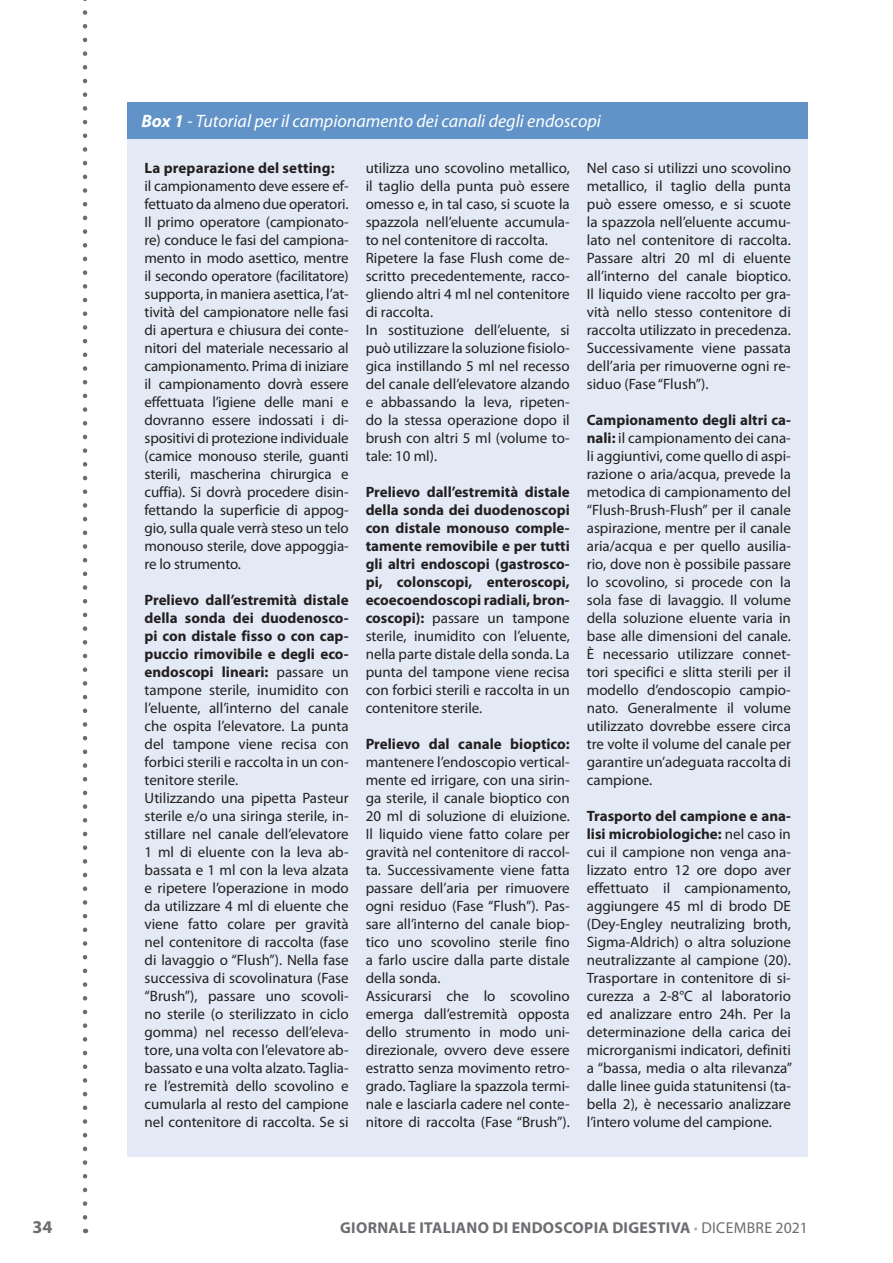
<style>
.page{position:relative;width:893px;height:1263px;background:#fff}
.page>*{position:absolute;margin:0;border:0;box-sizing:border-box;transform-origin:0 0}
.t1{font:italic 18px "Myriad Pro";color:#fff}
.t2{font:700 18px "Myriad Pro";color:#6c6d70}
.t3{font:700 15.75px "Myriad Pro";letter-spacing:.02em;color:#6c6d70}
.t4{font:15px/18px "Myriad Pro";color:#231f20;text-align:justify}
.t5{font:700 15px/18px "Myriad Pro";color:#231f20;text-align:justify}
.s1{font-weight:700}
.s2{font-weight:400}
.s3{color:#a8a9ad}
</style>
<div class="page">
<svg style="left:83px;top:0;width:4px;height:1233px"></svg>
<div style="left:128px;top:102px;width:680px;height:1055px;background:#e3eaf5"></div>
<div style="left:128px;top:102px;width:680px;height:36px;background:#6193c8"></div>
<p class="t1" style="left:141px;top:110px;width:461px"><span class="s1">Box 1</span> - Tutorial per il campionamento dei canali degli endoscopi</p>
<p class="t5" style="left:145px;top:158px;width:192px">La preparazione del setting:</p>
<p class="t4" style="left:145px;top:177px;width:206px">il campionamento deve essere ef&shy;fettuato da almeno due operatori.<br>Il primo operatore (campionato&shy;re) conduce le fasi del campiona&shy;mento in modo asettico, mentre il secondo operatore (facilitatore) supporta, in maniera asettica, l’at&shy;tività del campionatore nelle fasi di apertura e chiusura dei conte&shy;nitori del materiale necessario al campionamento. Prima di iniziare il campionamento dovrà essere effettuata l’igiene delle mani e dovranno essere indossati i di&shy;spositivi di protezione individuale (camice monouso sterile, guanti sterili, mascherina chirurgica e cuffia). Si dovrà procedere disin&shy;fettando la superficie di appog&shy;gio, sulla quale verrà steso un telo monouso sterile, dove appoggia&shy;re lo strumento.</p>
<p class="t4" style="left:145px;top:591px;width:206px;text-align:left"><span class="s1">Prelievo dall’estremità distale della sonda dei duodenosco&shy;pi con distale fisso o con cap&shy;puccio rimovibile e degli eco&shy;endoscopi lineari:</span> passare un tampone sterile, inumidito con l’eluente, all’interno del canale che ospita l’elevatore. La punta del tampone viene recisa con forbici sterili e raccolta in un con&shy;tenitore sterile.<br>Utilizzando una pipetta Pasteur sterile e/o una siringa sterile, in&shy;stillare nel canale dell’elevatore<br>1 ml di eluente con la leva ab&shy;bassata e 1 ml con la leva alzata e ripetere l’operazione in modo da utilizzare 4 ml di eluente che viene fatto colare per gravità nel contenitore di raccolta (fase di lavaggio o “Flush”). Nella fase successiva di scovolinatura (Fase “Brush”), passare uno scovoli&shy;no sterile (o sterilizzato in ciclo gomma) nel recesso dell’eleva&shy;tore, una volta con l’elevatore ab&shy;bassato e una volta alzato. Taglia&shy;re l’estremità dello scovolino e cumularla al resto del campione nel contenitore di raccolta. Se si</p>
<p class="t4" style="left:366px;top:159px;width:206px;text-align:left">utilizza uno scovolino metallico, il taglio della punta può essere omesso e, in tal caso, si scuote la spazzola nell’eluente accumula&shy;to nel contenitore di raccolta.<br>Ripetere la fase Flush come de&shy;scritto precedentemente, racco&shy;gliendo altri 4 ml nel contenitore di raccolta.<br>In sostituzione dell’eluente, si può utilizzare la soluzione fisiolo&shy;gica instillando 5 ml nel recesso del canale dell’elevatore alzando e abbassando la leva, ripeten&shy;do la stessa operazione dopo il brush con altri 5 ml (volume to&shy;tale: 10 ml).</p>
<p class="t5" style="left:366px;top:482px;width:206px">Prelievo dall’estremità distale della sonda dei duodenoscopi con distale monouso comple&shy;tamente removibile e per tutti gli altri endoscopi (gastrosco&shy;pi, colonscopi, enteroscopi, ecoecoendoscopi radiali, bron&shy;coscopi): <span class="s2">passare un tampone sterile, inumidito con l’eluente, nella parte distale della sonda. La punta del tampone viene recisa con forbici sterili e raccolta in un contenitore sterile.</span></p>
<p class="t5" style="left:366px;top:734px;width:206px">Prelievo dal canale bioptico:</p>
<p class="t4" style="left:366px;top:753px;width:206px;text-align:left">mantenere l’endoscopio vertical&shy;mente ed irrigare, con una sirin&shy;ga sterile, il canale bioptico con<br>20 ml di soluzione di eluizione.<br>Il liquido viene fatto colare per gravità nel contenitore di raccol&shy;ta. Successivamente viene fatta passare dell’aria per rimuovere ogni residuo (Fase “Flush”). Pas&shy;sare all’interno del canale biop&shy;tico uno scovolino sterile fino a farlo uscire dalla parte distale della sonda.<br>Assicurarsi che lo scovolino emerga dall’estremità opposta dello strumento in modo uni&shy;direzionale, ovvero deve essere estratto senza movimento retro&shy;grado. Tagliare la spazzola termi&shy;nale e lasciarla cadere nel conte&shy;nitore di raccolta (Fase “Brush”).</p>
<p class="t4" style="left:587px;top:159px;width:206px">Nel caso si utilizzi uno scovolino metallico, il taglio della punta può essere omesso, e si scuote la spazzola nell’eluente accumu&shy;lato nel contenitore di raccolta.<br>Passare altri 20 ml di eluente all’interno del canale bioptico.<br>Il liquido viene raccolto per gra&shy;vità nello stesso contenitore di raccolta utilizzato in precedenza.<br>Successivamente viene passata dell’aria per rimuoverne ogni re&shy;siduo (Fase “Flush”).</p>
<p class="t4" style="left:587px;top:411px;width:206px"><span class="s1">Campionamento degli altri ca&shy;nali:</span> il campionamento dei cana&shy;li aggiuntivi, come quello di aspi&shy;razione o aria/acqua, prevede la metodica di campionamento del “Flush-Brush-Flush” per il canale aspirazione, mentre per il canale aria/acqua e per quello ausilia&shy;rio, dove non è possibile passare lo scovolino, si procede con la sola fase di lavaggio. Il volume della soluzione eluente varia in base alle dimensioni del canale.<br>È necessario utilizzare connet&shy;tori specifici e slitta sterili per il modello d’endoscopio campio&shy;nato. Generalmente il volume utilizzato dovrebbe essere circa tre volte il volume del canale per garantire un’adeguata raccolta di campione.</p>
<p class="t4" style="left:587px;top:807px;width:207px"><span class="s1">Trasporto del campione e ana&shy;lisi microbiologiche:</span> nel caso in cui il campione non venga ana&shy;lizzato entro 12 ore dopo aver effettuato il campionamento, aggiungere 45 ml di brodo DE (Dey-Engley neutralizing broth, Sigma-Aldrich) o altra soluzione neutralizzante al campione (20).<br>Trasportare in contenitore di si&shy;curezza a 2-8°C al laboratorio ed analizzare entro 24h. Per la determinazione della carica dei microrganismi indicatori, definiti a “bassa, media o alta rilevanza” dalle linee guida statunitensi (ta&shy;bella 2), è necessario analizzare l’intero volume del campione.</p>
<p class="t2" style="left:33px;top:1215px;width:21px">34</p>
<p class="t3" style="left:340px;top:1217px;width:469px">Giornale Italiano di Endoscopia Digestiva <span class="s3">∙</span> <span class="s2">DICEMBRE 2021</span></p>
</div>
